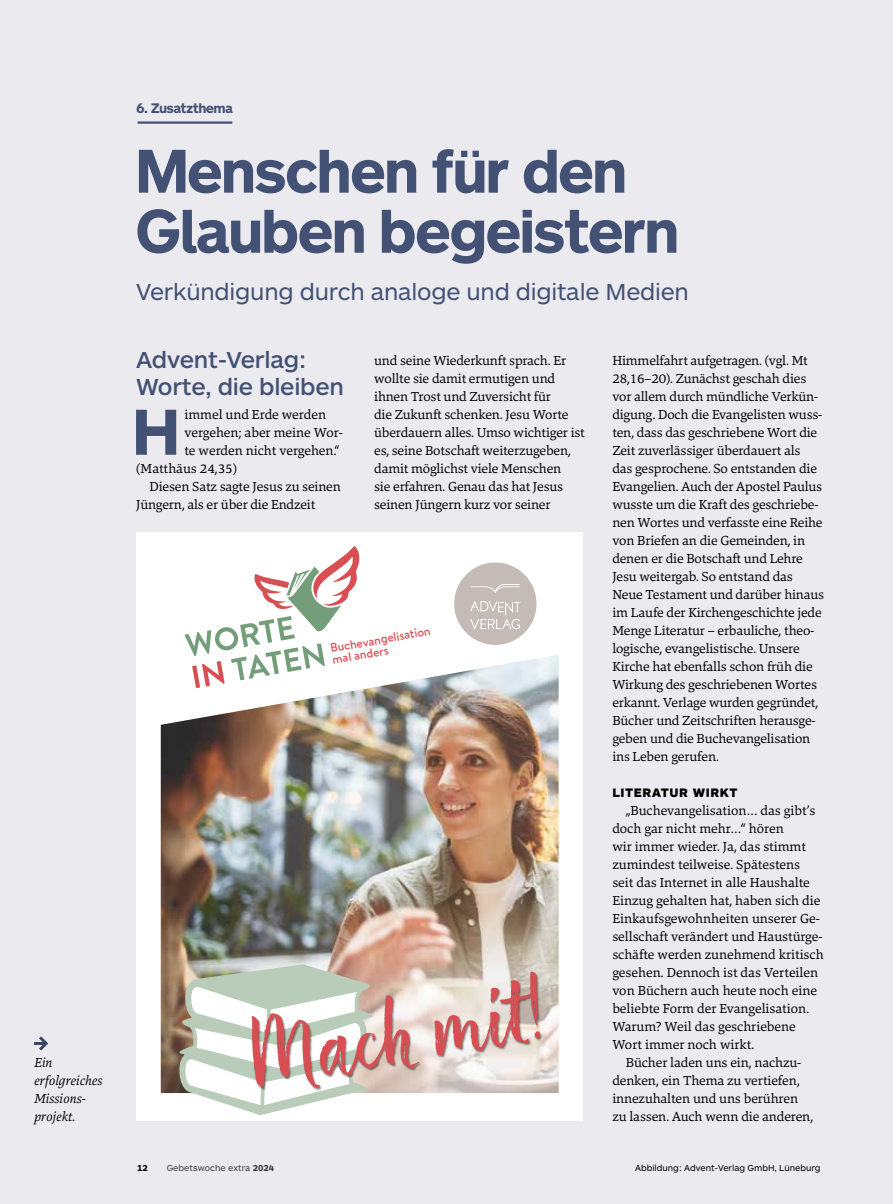
<style>
.page{position:relative;width:893px;height:1204px;background:#fff}
.page>*{position:absolute;margin:0;border:0;box-sizing:border-box;transform-origin:0 0}
.t1{font:85.2px "ATS Script";color:#d84e53}
.t2{font:700 67.5px "ARS Maquette Pro";color:#435274}
.t3{font:700 60px/60px "ARS Maquette Pro";color:#435274}
.t4{font:24px "ARS Maquette Pro";letter-spacing:-.01em;color:#435274}
.t5{font:500 24px/27px "ARS Maquette Pro";letter-spacing:-.01em;color:#435274}
.t6{font:13.5px/18px "Danton";letter-spacing:-.01em;color:#000}
.t7{font:italic 13.5px/18px "Danton";color:#000}
.t8{font:700 13.5px "ARS Maquette Pro";color:#435274}
.t9{font:900 12.75px "ARS Maquette Pro";letter-spacing:.05em;color:#000}
.t10{font:500 12.15px/12.1px "Brandon Text";color:#d84e53}
.t11{font:9px "ARS Maquette Pro";color:#000}
.t12{font:9px "ARS Maquette Pro";color:#3e3d40}
.t13{font:700 9px "ARS Maquette Pro";color:#000}
.s1{font-weight:700}
</style>
<div class="page">
<div style="left:0;top:0;width:893px;height:1203px;background:#ebeaef"></div>
<hr style="left:138px;top:121px;width:94px;height:3px;background:#435274">
<div style="left:136px;top:532px;width:447px;height:588px;background:#fff"></div>
<img style="left:161px;top:655px;width:398px;height:437px">
<svg style="left:454px;top:562px;width:82px;height:83px"></svg>
<svg style="left:174px;top:964px;width:204px;height:151px"></svg>
<div style="left:251px;top:970px;width:292px;height:120px;background:#000;opacity:.55"></div>
<svg style="left:185px;top:546px;width:176px;height:142px"></svg>
<svg style="left:34px;top:1036px;width:15px;height:15px"></svg>
<p class="t7" style="left:34px;top:1053px;width:70px">Ein erfolgreiches<br>Missions&shy;projekt.</p>
<p class="t8" style="left:137px;top:99px;width:98px">6. Zusatzthema</p>
<h3 class="t3" style="left:136px;top:139px;width:544px">Menschen für den<br>Glauben begeistern</h3>
<h3 class="t4" style="left:136px;top:277px;width:554px">Verkündigung durch analoge und digitale Medien</h3>
<h3 class="t5" style="left:136px;top:344px;width:209px">Advent-Verlag:<br>Worte, die bleiben</h3>
<h2 class="t2" style="left:131px;top:387px;width:51px">H</h2>
<p class="t6" style="left:184px;top:405px;width:143px">immel und Erde werden</p>
<p class="t6" style="left:374px;top:351px;width:212px">und seine Wiederkunft sprach. Er wollte sie damit ermutigen und ihnen Trost und Zuversicht für<br>die Zukunft schenken. Jesu Worte überdauern alles. Umso wichtiger ist es, seine Botschaft weiterzugeben, damit möglichst viele Menschen<br>sie erfahren. Genau das hat Jesus seinen Jüngern kurz vor seiner</p>
<p class="t6" style="left:612px;top:351px;width:213px">Himmelfahrt aufgetragen. (vgl. Mt 28,16–20). Zunächst geschah dies vor allem durch mündliche Verkün&shy;digung. Doch die Evangelisten wuss&shy;ten, dass das geschriebene Wort die Zeit zuverlässiger überdauert als<br>das gesprochene. So entstanden die Evangelien. Auch der Apostel Paulus wusste um die Kraft des geschriebe&shy;nen Wortes und verfasste eine Reihe von Briefen an die Gemeinden, in denen er die Botschaft und Lehre Jesu weitergab. So entstand das Neue Testament und darüber hinaus im Laufe der Kirchengeschichte jede Menge Literatur – erbauliche, theo&shy;logische, evangelistische. Unsere Kirche hat ebenfalls schon früh die Wirkung des geschriebenen Wortes erkannt. Verlage wurden gegründet, Bücher und Zeitschriften herausge&shy;geben und die Buchevangelisation ins Leben gerufen.</p>
<p class="t9" style="left:612px;top:784px;width:127px">LITERATUR WIRKT</p>
<p class="t6" style="left:626px;top:801px;width:191px">„Buchevangelisation… das gibt’s</p>
<p class="t6" style="left:612px;top:819px;width:173px">doch gar nicht mehr…“ hören</p>
<p class="t6" style="left:612px;top:837px;width:195px">wir immer wieder. Ja, das stimmt</p>
<p class="t6" style="left:612px;top:855px;width:189px">zumindest teilweise. Spätestens</p>
<p class="t6" style="left:612px;top:873px;width:199px">seit das Internet in alle Haushalte</p>
<p class="t6" style="left:612px;top:891px;width:210px">Einzug gehalten hat, haben sich die</p>
<p class="t6" style="left:612px;top:909px;width:209px">Einkaufsgewohnheiten unserer Ge-</p>
<p class="t6" style="left:612px;top:927px;width:212px">sellschaft verändert und Haustürge-</p>
<p class="t6" style="left:612px;top:945px;width:213px">schäfte werden zunehmend kritisch</p>
<p class="t6" style="left:612px;top:963px;width:207px">gesehen. Dennoch ist das Verteilen</p>
<p class="t6" style="left:612px;top:981px;width:206px">von Büchern auch heute noch eine</p>
<p class="t6" style="left:612px;top:999px;width:198px">beliebte Form der Evangelisation.</p>
<p class="t6" style="left:612px;top:1017px;width:185px">Warum? Weil das geschriebene</p>
<p class="t6" style="left:612px;top:1035px;width:143px">Wort immer noch wirkt.</p>
<p class="t6" style="left:626px;top:1053px;width:177px">Bücher laden uns ein, nachzu-</p>
<p class="t6" style="left:612px;top:1071px;width:189px">denken, ein Thema zu vertiefen,</p>
<p class="t6" style="left:612px;top:1089px;width:187px">innezuhalten und uns berühren</p>
<p class="t6" style="left:612px;top:1107px;width:202px">zu lassen. Auch wenn die anderen,</p>
<p class="t6" style="left:184px;top:423px;width:160px">vergehen; aber meine Wor-</p>
<p class="t6" style="left:184px;top:441px;width:157px">te werden nicht vergehen.“</p>
<p class="t6" style="left:136px;top:459px;width:102px">(Matthäus 24,35)</p>
<p class="t6" style="left:150px;top:477px;width:193px">Diesen Satz sagte Jesus zu seinen</p>
<p class="t6" style="left:136px;top:495px;width:181px">Jüngern, als er über die Endzeit</p>
<p class="t10" style="left:329px;top:641px;width:103px;rotate:-10deg">Buchevangelisation mal anders</p>
<h1 class="t1" style="left:244px;top:1010px;width:296px;rotate:-10deg">Mach mit!</h1>
<p class="t13" style="left:137px;top:1161px;width:12px">12</p>
<p class="t12" style="left:167px;top:1161px;width:109px">Gebetswoche extra <span class="s1">2024</span></p>
<p class="t11" style="left:635px;top:1161px;width:187px">Abbildung: Advent-Verlag GmbH, Lüneburg</p>
</div>
